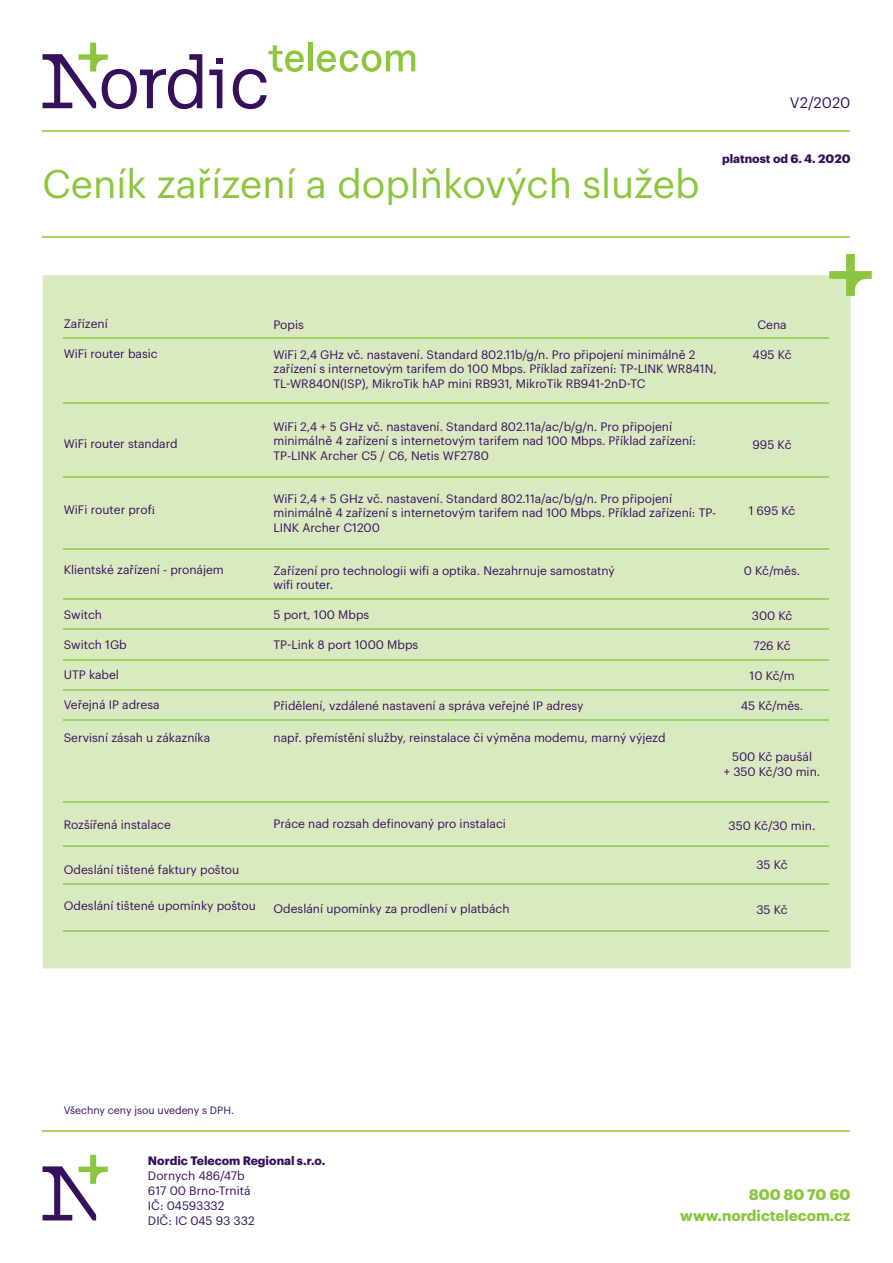
<style>
.page{position:relative;width:893px;height:1263px;background:#fff}
.page>*{position:absolute;margin:0;border:0;box-sizing:border-box;transform-origin:0 0}
.t1{font:39px "Graphik";color:#8bc63e}
.t2{font:700 15px/21px "Graphik";color:#8bc63e;text-align:right}
.t3{font:15px "Graphik";color:#36105b}
.t4{font:12px/14.4px "Graphik";color:#36105b}
.t5{font:700 12px "Graphik";color:#36105b}
.t6{font:10.5px "Graphik";color:#36105b}
.s1{font-family:"Minion Pro"}
</style>
<div class="page">
<svg style="left:317px;top:50px;width:98px;height:22px"></svg>
<hr style="left:308px;top:43px;width:4px;height:28px;background:#8bc63e">
<svg style="left:216px;top:58px;width:6px;height:6px"></svg>
<svg style="left:43px;top:43px;width:159px;height:66px"></svg>
<svg style="left:209px;top:70px;width:13px;height:38px"></svg>
<svg style="left:233px;top:45px;width:71px;height:64px"></svg>
<hr style="left:43px;top:130px;width:807px;height:2px;background:#aed475">
<hr style="left:43px;top:237px;width:807px;height:1px;background:#aed475">
<hr style="left:43px;top:1130px;width:807px;height:2px;background:#aed475">
<svg style="left:43px;top:1155px;width:65px;height:65px"></svg>
<div style="left:43px;top:275px;width:807px;height:693px;background:#d9eac1"></div>
<svg style="left:829px;top:254px;width:43px;height:42px"></svg>
<hr style="left:64px;top:337px;width:765px;height:2px;background:#a3d063">
<hr style="left:64px;top:402px;width:765px;height:2px;background:#a3d063">
<hr style="left:64px;top:477px;width:765px;height:1px;background:#a3d063">
<hr style="left:64px;top:548px;width:765px;height:1px;background:#a3d063">
<hr style="left:64px;top:598px;width:765px;height:2px;background:#a3d063">
<hr style="left:64px;top:629px;width:765px;height:1px;background:#a3d063">
<hr style="left:64px;top:659px;width:765px;height:2px;background:#a3d063">
<hr style="left:64px;top:690px;width:765px;height:1px;background:#a3d063">
<hr style="left:64px;top:719px;width:765px;height:2px;background:#a3d063">
<hr style="left:64px;top:801px;width:765px;height:2px;background:#a3d063">
<hr style="left:64px;top:845px;width:765px;height:1px;background:#a3d063">
<hr style="left:64px;top:884px;width:765px;height:1px;background:#a3d063">
<hr style="left:64px;top:930px;width:765px;height:1px;background:#a3d063">
<p class="t3" style="left:790px;top:91px;width:62px">V2/2020</p>
<h1 class="t1" style="left:43px;top:154px;width:658px">Ceník zařízení a doplňkových služeb</h1>
<p class="t5" style="left:722px;top:149px;width:130px">platnost od 6. 4. 2020</p>
<p class="t4" style="left:64px;top:316px;width:45px">Zařízení</p>
<p class="t4" style="left:64px;top:346px;width:95px">WiFi router basic</p>
<p class="t4" style="left:64px;top:436px;width:115px">WiFi router standard</p>
<p class="t4" style="left:64px;top:502px;width:93px">WiFi router prof<span class="s1">i</span></p>
<p class="t4" style="left:64px;top:562px;width:162px">Klientské zařízení - pronájem</p>
<p class="t4" style="left:64px;top:607px;width:40px">Switch</p>
<p class="t4" style="left:64px;top:637px;width:64px">Switch 1Gb</p>
<p class="t4" style="left:64px;top:667px;width:57px">UTP kabel</p>
<p class="t4" style="left:64px;top:697px;width:97px">Veřejná IP adresa</p>
<p class="t4" style="left:64px;top:730px;width:148px">Servisní zásah u zákazníka</p>
<p class="t4" style="left:273px;top:316px;width:32px">Popis</p>
<p class="t4" style="left:273px;top:346px;width:445px">WiFi 2,4 GHz vč. nastavení. Standard 802.11b/g/n. Pro připojení minimálně 2 zařízení s internetovým tarifem do 100 Mbps. Příklad zařízení: TP-LINK WR841N,<br>TL-WR840N(ISP), MikroTik hAP mini RB931, MikroTik RB941-2nD-TC</p>
<p class="t4" style="left:273px;top:418px;width:424px">WiFi 2,4 + 5 GHz vč. nastavení. Standard 802.11a/ac/b/g/n. Pro připojení minimálně 4 zařízení s internetovým tarifem nad 100 Mbps. Příklad zařízení:<br>TP-LINK Archer C5 / C6, Netis WF2780</p>
<p class="t4" style="left:273px;top:490px;width:444px">WiFi 2,4 + 5 GHz vč. nastavení. Standard 802.11a/ac/b/g/n. Pro připojení minimálně 4 zařízení s internetovým tarifem nad 100 Mbps. Příklad zařízení: TP-<br>LINK Archer C1200</p>
<p class="t4" style="left:273px;top:562px;width:343px">Zařízení pro technologii wifi a optika. Nezahrnuje samostatný wifi router.</p>
<p class="t4" style="left:273px;top:607px;width:97px">5 port, 100 Mbps</p>
<p class="t4" style="left:273px;top:637px;width:146px">TP-Link 8 port 1000 Mbps</p>
<p class="t4" style="left:273px;top:697px;width:312px">Přidělení, vzdálené nastavení a správa veřejné IP adresy</p>
<p class="t4" style="left:273px;top:729px;width:394px">např. přemístění služby, reinstalace či výměna modemu, marný výjezd</p>
<p class="t4" style="left:757px;top:316px;width:31px">Cena</p>
<p class="t4" style="left:753px;top:346px;width:40px">495 Kč</p>
<p class="t4" style="left:753px;top:436px;width:40px">995 Kč</p>
<p class="t4" style="left:749px;top:502px;width:48px">1 695 Kč</p>
<p class="t4" style="left:744px;top:562px;width:58px">0 Kč/měs.</p>
<p class="t4" style="left:752px;top:607px;width:42px">300 Kč</p>
<p class="t4" style="left:753px;top:637px;width:39px">726 Kč</p>
<p class="t4" style="left:749px;top:667px;width:47px">10 Kč/m</p>
<p class="t4" style="left:741px;top:697px;width:64px">45 Kč/měs.</p>
<p class="t4" style="left:724px;top:748px;width:98px;text-align:center">500 Kč paušál<br>+ 350 Kč/30 min.</p>
<p class="t4" style="left:64px;top:817px;width:109px">Rozšířená instalace</p>
<p class="t4" style="left:64px;top:862px;width:177px">Odeslání tištené faktury poštou</p>
<p class="t4" style="left:64px;top:898px;width:194px">Odeslání tištené upomínky poštou</p>
<p class="t4" style="left:273px;top:816px;width:234px">Práce nad rozsah definovaný pro instalaci</p>
<p class="t4" style="left:273px;top:900px;width:238px">Odeslání upomínky za prodlení v platbách</p>
<p class="t4" style="left:729px;top:817px;width:88px">350 Kč/30 min.</p>
<p class="t4" style="left:756px;top:856px;width:33px">35 Kč</p>
<p class="t4" style="left:756px;top:901px;width:33px">35 Kč</p>
<p class="t6" style="left:64px;top:1102px;width:172px">Všechny ceny jsou uvedeny s DPH.</p>
<p class="t5" style="left:148px;top:1151px;width:179px">Nordic Telecom Regional s.r.o.</p>
<p class="t4" style="left:148px;top:1167px;width:108px;line-height:15px">Dornych 486/47b<br>617 00 Brno-Trnitá<br>IČ: 04593332<br>DIČ: IC 045 93 332</p>
<p class="t2" style="left:680px;top:1183px;width:172px">800 80 70 60 www.nordictelecom.cz</p>
</div>
